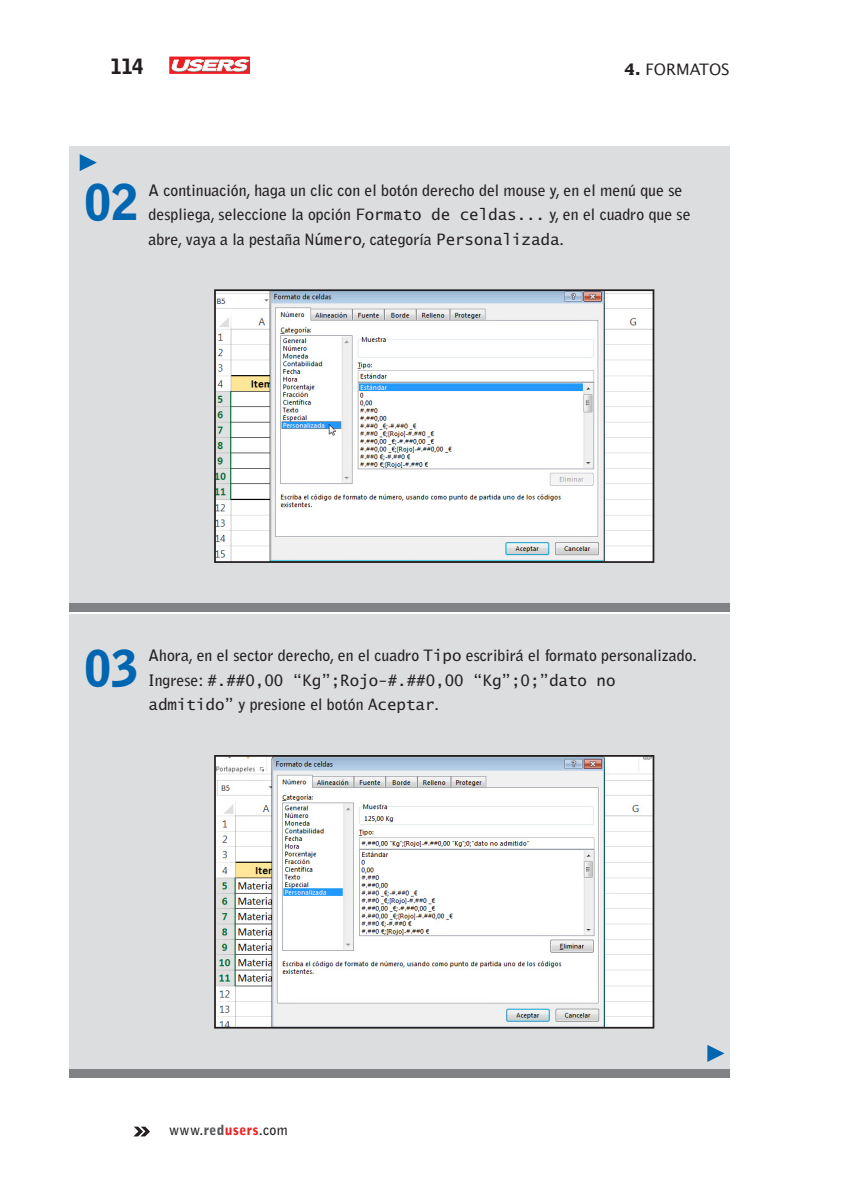
<style>
.page{position:relative;width:844px;height:1191px;background:#fff}
.page>*{position:absolute;margin:0;border:0;box-sizing:border-box;transform-origin:0 0}
.t1{font:900 49.18px "Bell Gothic Std";color:#0166b1}
.t2{font:900 21px "Bell Gothic Std";color:#231f20}
.t3{font:700 15.75px/24.5px "Bell Gothic Std";color:#231f20}
.t4{font:15.75px "Lucida Sans Typewriter Std";color:#231f20}
.t5{font:15.75px "Lucida Sans Std";color:#231f20}
.t6{font:700 14px "Bell Gothic Std";letter-spacing:.02em;color:#231f20}
.s1{font-family:"Lucida Std";font-weight:700}
.s2{font-family:"Lucida Sans Typewriter Std";font-weight:400}
.s3{font-family:"Bell Gothic Std";font-weight:700}
.s4{font-weight:900;color:#57585a}
.s5{font-weight:900;color:#ee1f23}
</style>
<div class="page">
<svg style="left:134px;top:1126px;width:16px;height:10px"></svg>
<svg style="left:169px;top:57px;width:81px;height:17px"></svg>
<div style="left:69px;top:147px;width:660px;height:931px;background:#dcdddf"></div>
<svg style="left:707px;top:1045px;width:17px;height:17px"></svg>
<svg style="left:80px;top:154px;width:17px;height:17px"></svg>
<div style="left:69px;top:603px;width:660px;height:9px;background:#808285"></div>
<hr style="left:69px;top:612px;width:660px;height:2px;background:#fff">
<div style="left:69px;top:1069px;width:660px;height:9px;background:#808285"></div>
<svg style="left:214px;top:289px;width:440px;height:274px;background:#e1e5e8"></svg>
<svg style="left:214px;top:755px;width:440px;height:273px;background:#e1e5e5"></svg>
<h2 class="t2" style="left:110px;top:54px;width:35px">114</h2>
<p class="t5" style="left:624px;top:60px;width:107px"><span class="s1">4.</span> FORMATOS</p>
<h1 class="t1" style="left:84px;top:174px;width:56px">02</h1>
<p class="t3" style="left:148px;top:178px;width:543px">A continuación, haga un clic con el botón derecho del mouse y, en el menú que se despliega, seleccione la opción <span class="s2">Formato de celdas...</span> y, en el cuadro que se abre, vaya a la pestaña <span class="s2">Número</span>, categoría <span class="s2">Personalizada</span>.</p>
<h1 class="t1" style="left:84px;top:639px;width:56px">03</h1>
<p class="t3" style="left:148px;top:643px;width:549px">Ahora, en el sector derecho, en el cuadro <span class="s2">Tipo</span> escribirá el formato personalizado.</p>
<p class="t4" style="left:148px;top:671px;width:468px"><span class="s3">Ingrese:</span> #.##0,00 “Kg”;Rojo-#.##0,00 “Kg”;0;”dato no</p>
<p class="t3" style="left:148px;top:692px;width:292px"><span class="s2">admitido”</span> y presione el botón <span class="s2">Aceptar</span>.</p>
<p class="t6" style="left:169px;top:1121px;width:120px">www.<span class="s4">red</span><span class="s5">users</span>.com</p>
</div>
